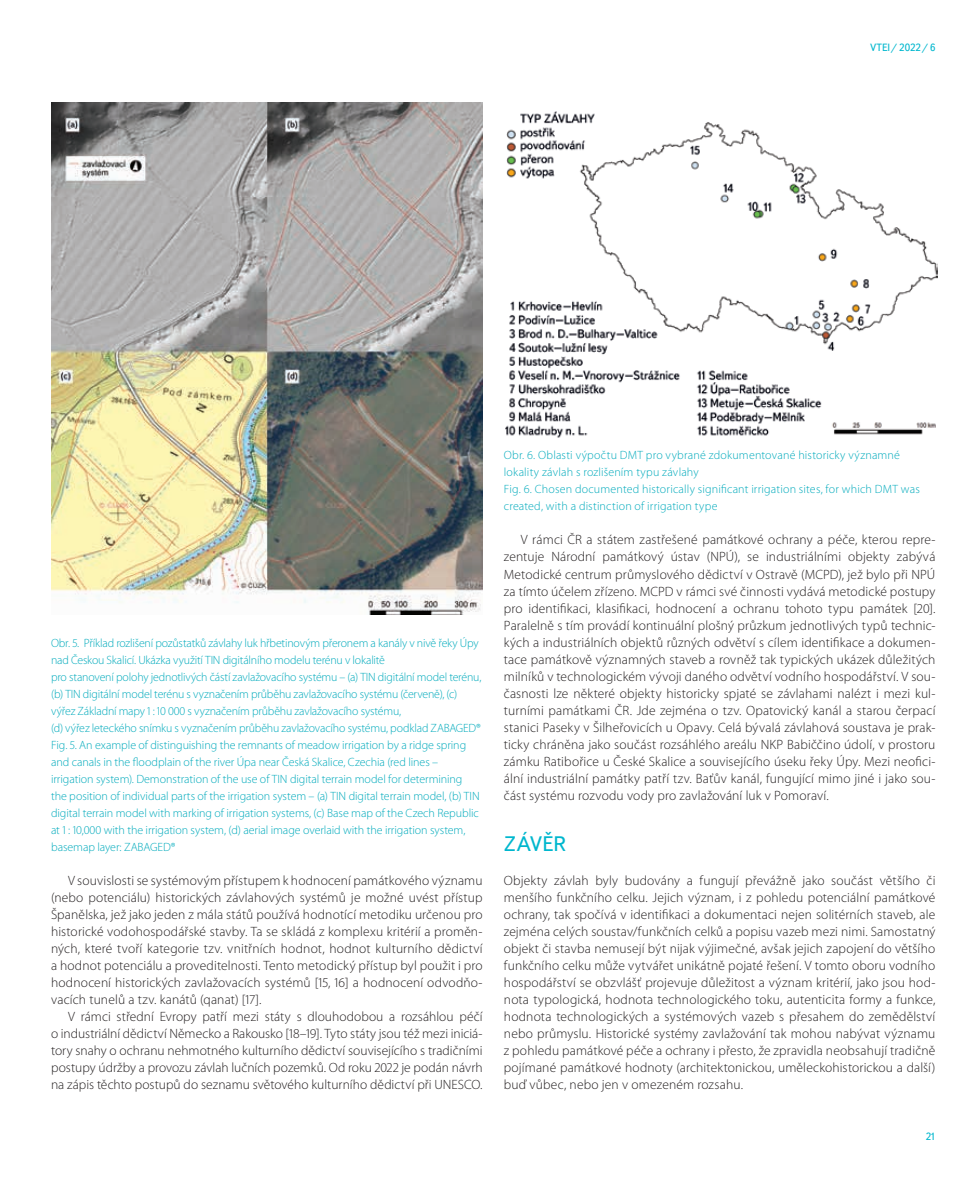
<style>
.page{position:relative;width:978px;height:1191px;background:#fff}
.page>*{position:absolute;margin:0;border:0;box-sizing:border-box;transform-origin:0 0}
.t1{font:21px "Textbook New";color:#00b7ce}
.t2{font:300 13.5px/17px "Myriad Pro";letter-spacing:.01em;color:#231f20;text-align:justify}
.t3{font:300 12px/17px "Myriad Pro";letter-spacing:-.005em;color:#00aabc}
.t4{font:300 12px/17px "Myriad Pro";letter-spacing:.015em;color:#00aabc}
.t5{font:10.5px "Textbook New";color:#00b7ce}
</style>
<div class="page">
<img style="left:51px;top:102px;width:431px;height:512px">
<img style="left:506px;top:111px;width:432px;height:327px">
<p class="t5" style="left:870px;top:41px;width:67px">VTEI/ 2022/ 6</p>
<p class="t3" style="left:51px;top:634px;width:432px">Obr. 5. Příklad rozlišení pozůstatků závlahy luk hřbetinovým přeronem a kanály v nivě řeky Úpy nad Českou Skalicí. Ukázka využití TIN digitálního modelu terénu v lokalitě<br>pro stanovení polohy jednotlivých částí zavlažovacího systému – (a) TIN digitální model terénu, (b) TIN digitální model terénu s vyznačením průběhu zavlažovacího systému (červeně), (c) výřez Základní mapy 1 : 10 000 s vyznačením průběhu zavlažovacího systému,<br>(d) výřez leteckého snímku s vyznačením průběhu zavlažovacího systému, podklad ZABAGED® Fig. 5. An example of distinguishing the remnants of meadow irrigation by a ridge spring and canals in the floodplain of the river Úpa near Česká Skalice, Czechia (red lines – irrigation system). Demonstration of the use of TIN digital terrain model for determining<br>the position of individual parts of the irrigation system – (a) TIN digital terrain model, (b) TIN digital terrain model with marking of irrigation systems, (c) Base map of the Czech Republic at 1 : 10,000 with the irrigation system, (d) aerial image overlaid with the irrigation system, basemap layer: ZABAGED®</p>
<p class="t2" style="left:51px;top:871px;width:433px;text-indent:17px">V souvislosti se systémovým přístupem k hodnocení památkového významu (nebo potenciálu) historických závlahových systémů je možné uvést přístup Španělska, jež jako jeden z mála států používá hodnotící metodiku určenou pro historické vodohospodářské stavby. Ta se skládá z komplexu kritérií a proměn&shy;ných, které tvoří kategorie tzv. vnitřních hodnot, hodnot kulturního dědictví a hodnot potenciálu a proveditelnosti. Tento metodický přístup byl použit i pro hodnocení historických zavlažovacích systémů [15, 16] a hodnocení odvodňo&shy;vacích tunelů a tzv. kanátů (qanat) [17].</p>
<p class="t2" style="left:51px;top:1007px;width:433px;text-indent:17px">V rámci střední Evropy patří mezi státy s dlouhodobou a rozsáhlou péčí o industriální dědictví Německo a Rakousko [18–19]. Tyto státy jsou též mezi iniciá&shy;tory snahy o ochranu nehmotného kulturního dědictví souvisejícího s tradičními postupy údržby a provozu závlah lučních pozemků. Od roku 2022 je podán návrh na zápis těchto postupů do seznamu světového kulturního dědictví při UNESCO.</p>
<p class="t4" style="left:504px;top:447px;width:417px">Obr. 6. Oblasti výpočtu DMT pro vybrané zdokumentované historicky významné lokality závlah s rozlišením typu závlahy<br>Fig. 6. Chosen documented historically significant irrigation sites, for which DMT was created, with a distinction of irrigation type</p>
<p class="t2" style="left:504px;top:531px;width:433px;text-indent:17px">V rámci ČR a státem zastřešené památkové ochrany a péče, kterou repre&shy;zentuje Národní památkový ústav (NPÚ), se industriálními objekty zabývá Metodické centrum průmyslového dědictví v Ostravě (MCPD), jež bylo při NPÚ za tímto účelem zřízeno. MCPD v rámci své činnosti vydává metodické postupy pro identifikaci, klasifikaci, hodnocení a ochranu tohoto typu památek [20].<br>Paralelně s tím provádí kontinuální plošný průzkum jednotlivých typů technic&shy;kých a industriálních objektů různých odvětví s cílem identifikace a dokumen&shy;tace památkově významných staveb a rovněž tak typických ukázek důležitých milníků v technologickém vývoji daného odvětví vodního hospodářství. V sou&shy;časnosti lze některé objekty historicky spjaté se závlahami nalézt i mezi kul&shy;turními památkami ČR. Jde zejména o tzv. Opatovický kanál a starou čerpací stanici Paseky v Šilheřovicích u Opavy. Celá bývalá závlahová soustava je prak&shy;ticky chráněna jako součást rozsáhlého areálu NKP Babiččino údolí, v prostoru zámku Ratibořice u České Skalice a souvisejícího úseku řeky Úpy. Mezi neofici&shy;ální industriální památky patří tzv. Baťův kanál, fungující mimo jiné i jako sou&shy;část systému rozvodu vody pro zavlažování luk v Pomoraví.</p>
<h1 class="t1" style="left:504px;top:830px;width:64px">ZÁVĚR</h1>
<p class="t2" style="left:504px;top:871px;width:433px">Objekty závlah byly budovány a fungují převážně jako součást většího či menšího funkčního celku. Jejich význam, i z pohledu potenciální památkové ochrany, tak spočívá v identifikaci a dokumentaci nejen solitérních staveb, ale zejména celých soustav/funkčních celků a popisu vazeb mezi nimi. Samostatný objekt či stavba nemusejí být nijak výjimečné, avšak jejich zapojení do většího funkčního celku může vytvářet unikátně pojaté řešení. V tomto oboru vodního hospodářství se obzvlášť projevuje důležitost a význam kritérií, jako jsou hod&shy;nota typologická, hodnota technologického toku, autenticita formy a funkce, hodnota technologických a systémových vazeb s přesahem do zemědělství nebo průmyslu. Historické systémy zavlažování tak mohou nabývat významu z pohledu památkové péče a ochrany i přesto, že zpravidla neobsahují tradičně pojímané památkové hodnoty (architektonickou, uměleckohistorickou a další) buď vůbec, nebo jen v omezeném rozsahu.</p>
<p class="t5" style="left:926px;top:1130px;width:11px">21</p>
</div>
